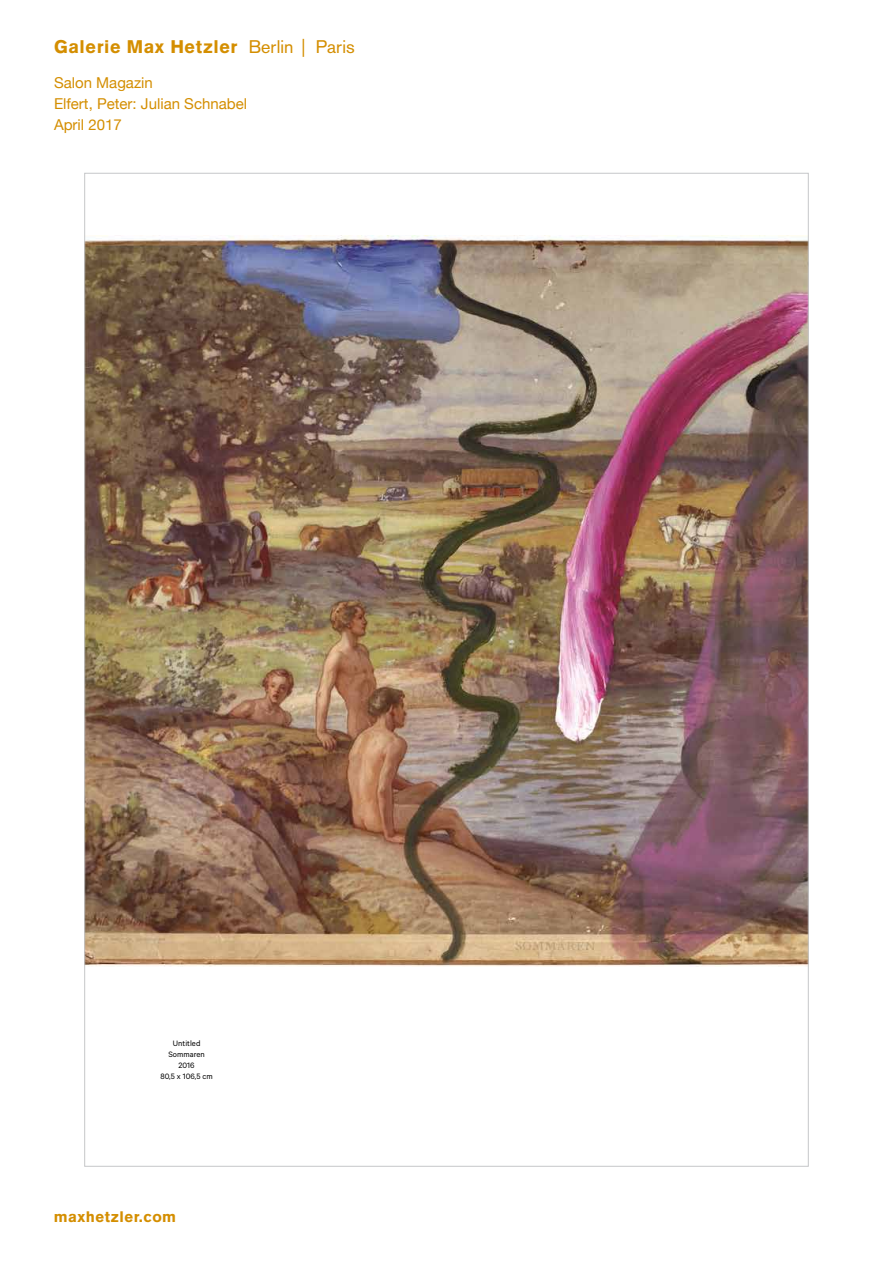
<style>
.page{position:relative;width:893px;height:1263px;background:#fff}
.page>*{position:absolute;margin:0;border:0;box-sizing:border-box;transform-origin:0 0}
.t1{font:900 18px "Akzidenz Grotesk";letter-spacing:.03em;color:#d48e00}
.t2{font:15px/21px "Helvetica Neue";color:#d48e00}
.t3{font:900 15px "Akzidenz Grotesk";letter-spacing:.03em;color:#d48e00}
.t4{font:8.7px/10.9px "Calibre";letter-spacing:.005em;color:#000;text-align:center}
.s1{font-weight:400}
</style>
<div class="page">
<img style="left:86px;top:236px;width:720px;height:730px">
<p class="t1" style="left:54px;top:36px;width:302px">Galerie Max Hetzler <span class="s1">Berlin | Paris</span></p>
<p class="t2" style="left:54px;top:72px;width:195px">Salon Magazin<br>Elfert, Peter: Julian Schnabel<br>April 2017</p>
<p class="t4" style="left:160px;top:1038px;width:54px">Untitled<br>Sommaren<br>2016<br>80,5 x 106,5 cm</p>
<p class="t3" style="left:54px;top:1207px;width:124px">maxhetzler.com</p>
</div>
